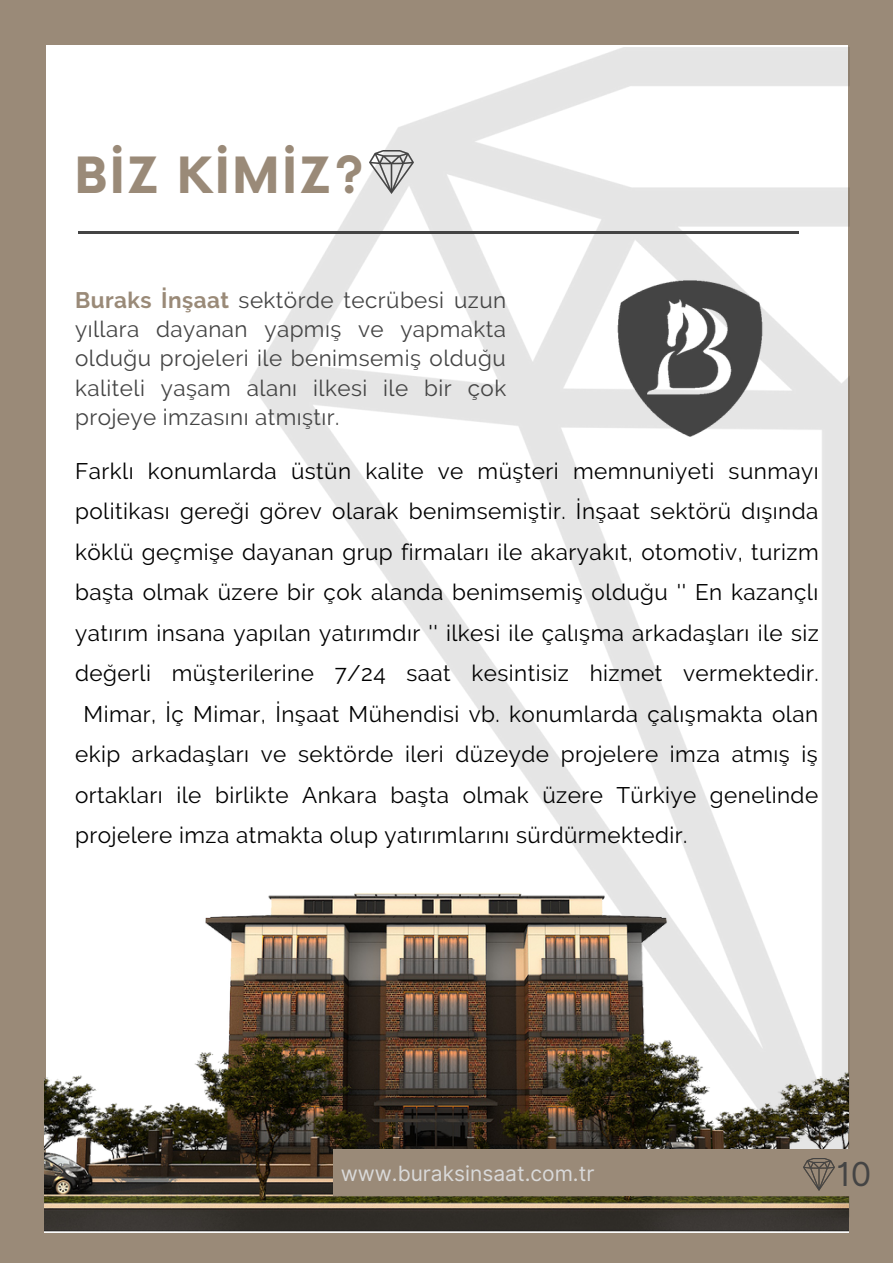
<style>
.page{position:relative;width:893px;height:1264px;background:#fff}
.page>*{position:absolute;margin:0;border:0;box-sizing:border-box;transform-origin:0 0}
.t1{font:700 48.6px "Now";letter-spacing:.04em;color:#9a8a78}
.t2{font:33px "Inter";color:#444}
.t3{font:22.5px "Raleway";letter-spacing:.02em;color:#000}
.t4{font:22.35px/29.2px "Raleway";letter-spacing:.02em;color:#444;text-align:justify}
.t5{font:21px "Inter";color:#d9d9d9}
.s1{font-weight:700;color:#9a8a78}
</style>
<div class="page">
<div style="left:0;top:0;width:892px;height:1262px;background:#9a8a78"></div>
<div style="left:44px;top:45px;width:803px;height:1182px;background:#fff"></div>
<div style="left:1px;top:6px;width:44px;height:1254px;background:#9a8a78"></div>
<img style="left:249px;top:48px;width:600px;height:1177px">
<hr style="left:78px;top:231px;width:720px;height:3px;background:#444">
<img style="left:369px;top:150px;width:44px;height:43px">
<div style="left:290px;top:537px;width:48px;height:41px;background:#fff"></div>
<div style="left:689px;top:523px;width:49px;height:42px;background:#fff"></div>
<img style="left:578px;top:278px;width:223px;height:161px">
<img style="left:44px;top:875px;width:804px;height:357px">
<div style="left:333px;top:1149px;width:559px;height:46px;background:#9a8a78"></div>
<img style="left:803px;top:1158px;width:31px;height:32px">
<h1 class="t1" style="left:74px;top:150px;width:291px">BİZ KİMİZ?</h1>
<p class="t4" style="left:75px;top:285px;width:432px"><span class="s1">Buraks İnşaat</span> sektörde tecrübesi uzun yıllara dayanan yapmış ve yapmakta olduğu projeleri ile benimsemiş olduğu kaliteli yaşam alanı ilkesi ile bir çok projeye imzasını atmıştır.</p>
<p class="t3" style="left:75px;top:457px;width:745px">Farklı konumlarda üstün kalite ve müşteri memnuniyeti sunmayı</p>
<p class="t3" style="left:75px;top:498px;width:744px">politikası gereği görev olarak benimsemiştir. İnşaat sektörü dışında</p>
<p class="t3" style="left:75px;top:538px;width:745px">köklü geçmişe dayanan grup firmaları ile akaryakıt, otomotiv, turizm</p>
<p class="t3" style="left:75px;top:579px;width:744px">başta olmak üzere bir çok alanda benimsemiş olduğu '' En kazançlı</p>
<p class="t3" style="left:75px;top:619px;width:745px">yatırım insana yapılan yatırımdır '' ilkesi ile çalışma arkadaşları ile siz</p>
<p class="t3" style="left:75px;top:660px;width:745px">değerli müşterilerine 7/24 saat kesintisiz hizmet vermektedir.</p>
<p class="t3" style="left:83px;top:700px;width:736px">Mimar, İç Mimar, İnşaat Mühendisi vb. konumlarda çalışmakta olan</p>
<p class="t3" style="left:75px;top:741px;width:744px">ekip arkadaşları ve sektörde ileri düzeyde projelere imza atmış iş</p>
<p class="t3" style="left:75px;top:781px;width:744px">ortakları ile birlikte Ankara başta olmak üzere Türkiye genelinde</p>
<p class="t3" style="left:75px;top:821px;width:614px">projelere imza atmakta olup yatırımlarını sürdürmektedir.</p>
<p class="t5" style="left:341px;top:1160px;width:255px">www.buraksinsaat.com.tr</p>
<h2 class="t2" style="left:836px;top:1154px;width:37px">10</h2>
</div>
